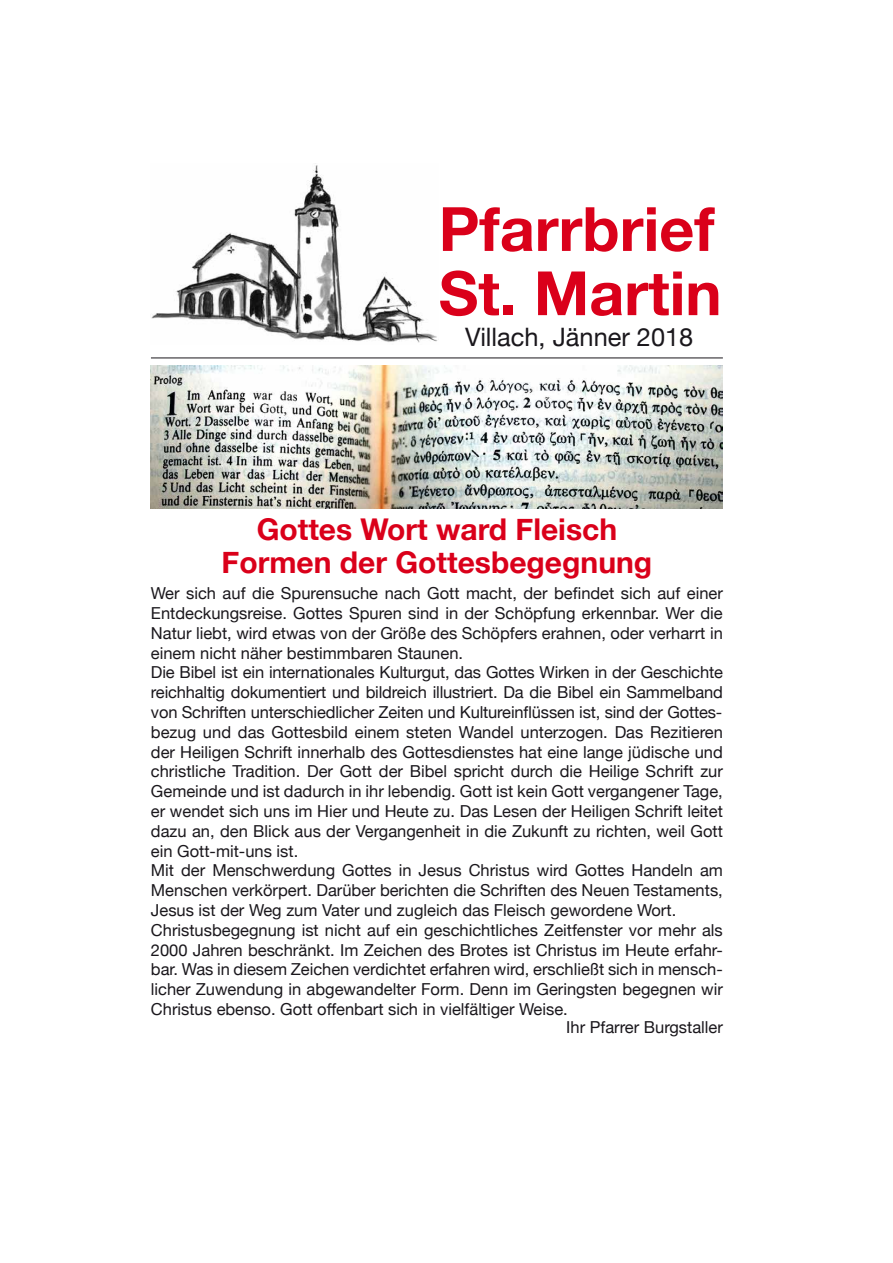
<style>
.page{position:relative;width:893px;height:1263px;background:#fff}
.page>*{position:absolute;margin:0;border:0;box-sizing:border-box;transform-origin:0 0}
.t1{font:700 61.05px/64.2px "Helvetica Neue";color:#da001a}
.t2{font:700 30px/33px "Helvetica Neue";color:#da001a;text-align:center}
.t3{font:25.35px "Helvetica Neue";color:#1a171c}
.t4{font:16.5px/19.8px "Helvetica Neue";color:#1a171c}
</style>
<div class="page">
<img style="left:151px;top:163px;width:287px;height:180px">
<hr style="left:151px;top:358px;width:572px;height:1px;background:#1a171c">
<img style="left:151px;top:365px;width:572px;height:144px">
<h1 class="t1" style="left:439px;top:199px;width:284px">Pfarrbrief<br>St. Martin</h1>
<h3 class="t3" style="left:465px;top:319px;width:230px">Villach, Jänner 2018</h3>
<h2 class="t2" style="left:222px;top:514px;width:432px">Gottes Wort ward Fleisch<br>Formen der Gottesbegegnung</h2>
<p class="t4" style="left:151px;top:584px;width:573px">Wer sich auf die Spurensuche nach Gott macht, der befindet sich auf einer Entdeckungsreise. Gottes Spuren sind in der Schöpfung erkennbar. Wer die Natur liebt, wird etwas von der Größe des Schöpfers erahnen, oder verharrt in einem nicht näher bestimmbaren Staunen.<br>Die Bibel ist ein internationales Kulturgut, das Gottes Wirken in der Geschichte reichhaltig dokumentiert und bildreich illustriert. Da die Bibel ein Sammelband von Schriften unterschiedlicher Zeiten und Kultureinflüssen ist, sind der Gottes&shy;bezug und das Gottesbild einem steten Wandel unterzogen. Das Rezitieren der Heiligen Schrift innerhalb des Gottesdienstes hat eine lange jüdische und christliche Tradition. Der Gott der Bibel spricht durch die Heilige Schrift zur Gemeinde und ist dadurch in ihr lebendig. Gott ist kein Gott vergangener Tage, er wendet sich uns im Hier und Heute zu. Das Lesen der Heiligen Schrift leitet dazu an, den Blick aus der Vergangenheit in die Zukunft zu richten, weil Gott ein Gott-mit-uns ist.<br>Mit der Menschwerdung Gottes in Jesus Christus wird Gottes Handeln am Menschen verkörpert. Darüber berichten die Schriften des Neuen Testaments, Jesus ist der Weg zum Vater und zugleich das Fleisch gewordene Wort.<br>Christusbegegnung ist nicht auf ein geschichtliches Zeitfenster vor mehr als 2000 Jahren beschränkt. Im Zeichen des Brotes ist Christus im Heute erfahr&shy;bar. Was in diesem Zeichen verdichtet erfahren wird, erschließt sich in mensch&shy;licher Zuwendung in abgewandelter Form. Denn im Geringsten begegnen wir Christus ebenso. Gott offenbart sich in vielfältiger Weise.</p>
<p class="t4" style="left:566px;top:1018px;width:158px">Ihr Pfarrer Burgstaller</p>
</div>
